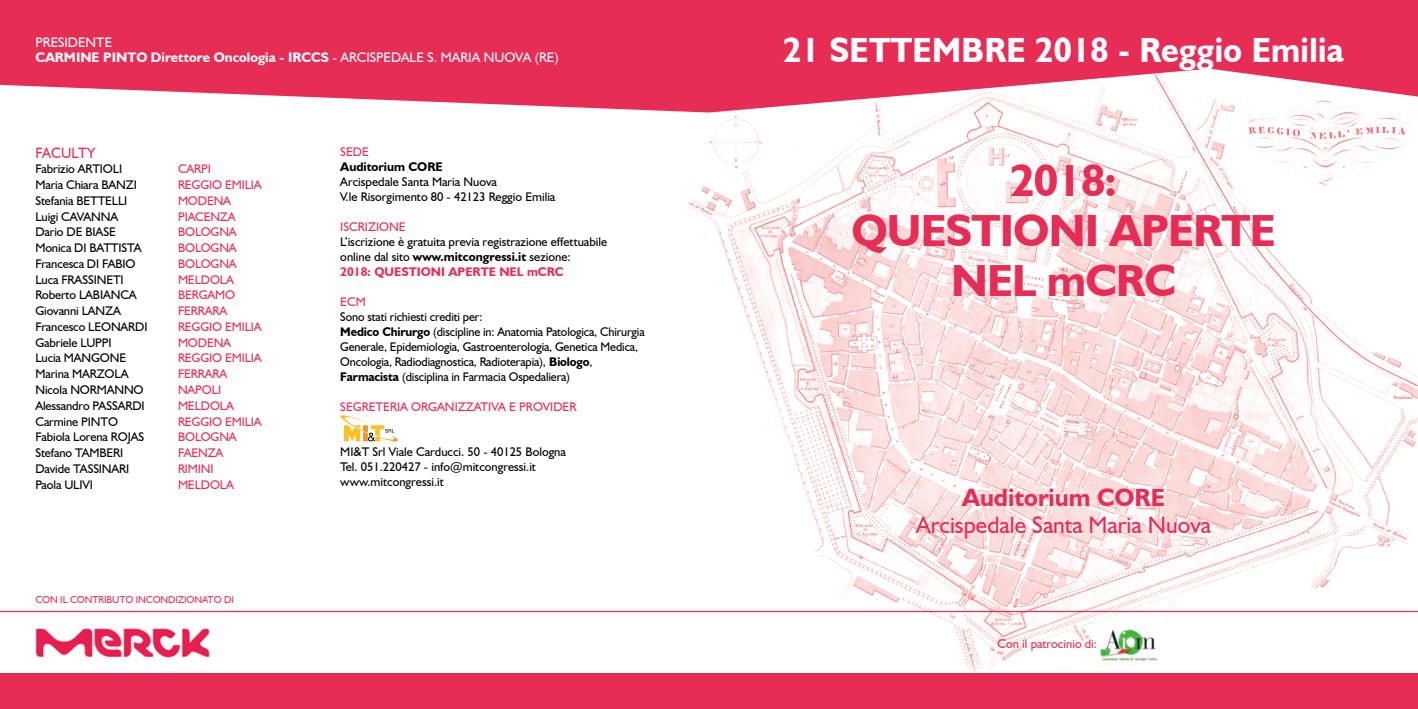
<style>
.page{position:relative;width:1418px;height:709px;background:#fff}
.page>*{position:absolute;margin:0;border:0;box-sizing:border-box;transform-origin:0 0}
.t1{font:700 45px/50px "Humanist 521 BT";letter-spacing:-.02em;color:#e72d56;text-align:center}
.t2{font:700 35px "Humanist 521 BT";letter-spacing:.01em;color:#fff;scale:.95 1}
.t3{font:700 25px "Humanist 521 BT";color:#e72d56}
.t4{font:23.75px "Humanist 521 BT";color:#e72d56}
.t5{font:15px "Humanist 521 BT";color:#e72d56;scale:.95 1}
.t6{font:13.75px/15px "Humanist 521 BT";color:#fff}
.t7{font:12.5px/15px "Humanist 521 BT";letter-spacing:-.01em;color:#000}
.t8{font:12.5px "Humanist 521 BT";letter-spacing:-.01em;color:#e72d56}
.t9{font:700 12.5px "Humanist 521 BT";color:#000}
.t10{font:10px "Humanist 521 BT";letter-spacing:-.01em;color:#e72d56}
.s1{font-weight:700}
.s2{font-weight:700;color:#e72d56}
</style>
<div class="page">
<img style="left:679px;top:113px;width:738px;height:558px">
<svg style="left:0;top:0;width:1417px;height:113px;fill:#e72d56"></svg>
<svg style="left:340px;top:415px;width:58px;height:27px"></svg>
<div style="left:0;top:673px;width:1417px;height:36px;background:#e72d56"></div>
<hr style="left:0;top:611px;width:1417px;height:1px;background:#e72d56">
<img style="left:1098px;top:622px;width:61px;height:42px">
<img style="left:35px;top:628px;width:175px;height:29px">
<p class="t6" style="left:35px;top:35px;width:525px">PRESIDENTE<br><span class="s1">CARMINE PINTO Direttore Oncologia - IRCCS</span> - ARCISPEDALE S. MARIA NUOVA (RE)</p>
<p class="t5" style="left:35px;top:143px;width:64px">FACULTY</p>
<p class="t7" style="left:35px;top:161px;width:88px">Fabrizio ARTIOLI</p>
<p class="t8" style="left:178px;top:161px;width:34px">CARPI</p>
<p class="t7" style="left:35px;top:177px;width:103px">Maria Chiara BANZI</p>
<p class="t8" style="left:178px;top:177px;width:85px">REGGIO EMILIA</p>
<p class="t7" style="left:35px;top:193px;width:93px">Stefania BETTELLI</p>
<p class="t8" style="left:178px;top:193px;width:55px">MODENA</p>
<p class="t7" style="left:35px;top:209px;width:84px">Luigi CAVANNA</p>
<p class="t8" style="left:178px;top:209px;width:59px">PIACENZA</p>
<p class="t7" style="left:35px;top:224px;width:82px">Dario DE BIASE</p>
<p class="t8" style="left:178px;top:224px;width:60px">BOLOGNA</p>
<p class="t7" style="left:35px;top:240px;width:108px">Monica DI BATTISTA</p>
<p class="t8" style="left:178px;top:240px;width:60px">BOLOGNA</p>
<p class="t7" style="left:35px;top:256px;width:102px">Francesca DI FABIO</p>
<p class="t8" style="left:178px;top:256px;width:60px">BOLOGNA</p>
<p class="t7" style="left:35px;top:272px;width:90px">Luca FRASSINETI</p>
<p class="t8" style="left:178px;top:272px;width:57px">MELDOLA</p>
<p class="t7" style="left:35px;top:287px;width:103px">Roberto LABIANCA</p>
<p class="t8" style="left:178px;top:287px;width:59px">BERGAMO</p>
<p class="t7" style="left:35px;top:303px;width:87px">Giovanni LANZA</p>
<p class="t8" style="left:178px;top:303px;width:51px">FERRARA</p>
<p class="t7" style="left:35px;top:319px;width:114px">Francesco LEONARDI</p>
<p class="t8" style="left:178px;top:319px;width:85px">REGGIO EMILIA</p>
<p class="t7" style="left:35px;top:335px;width:78px">Gabriele LUPPI</p>
<p class="t8" style="left:178px;top:335px;width:55px">MODENA</p>
<p class="t7" style="left:35px;top:350px;width:92px">Lucia MANGONE</p>
<p class="t8" style="left:178px;top:350px;width:85px">REGGIO EMILIA</p>
<p class="t7" style="left:35px;top:366px;width:95px">Marina MARZOLA</p>
<p class="t8" style="left:178px;top:366px;width:51px">FERRARA</p>
<p class="t7" style="left:35px;top:382px;width:110px">Nicola NORMANNO</p>
<p class="t8" style="left:178px;top:382px;width:45px">NAPOLI</p>
<p class="t7" style="left:35px;top:398px;width:111px">Alessandro PASSARDI</p>
<p class="t8" style="left:178px;top:398px;width:57px">MELDOLA</p>
<p class="t7" style="left:35px;top:413px;width:84px">Carmine PINTO</p>
<p class="t8" style="left:178px;top:413px;width:85px">REGGIO EMILIA</p>
<p class="t7" style="left:35px;top:429px;width:110px">Fabiola Lorena ROJAS</p>
<p class="t8" style="left:178px;top:429px;width:60px">BOLOGNA</p>
<p class="t7" style="left:35px;top:445px;width:89px">Stefano TAMBERI</p>
<p class="t8" style="left:178px;top:445px;width:47px">FAENZA</p>
<p class="t7" style="left:35px;top:461px;width:95px">Davide TASSINARI</p>
<p class="t8" style="left:178px;top:461px;width:37px">RIMINI</p>
<p class="t7" style="left:35px;top:476px;width:59px">Paola ULIVI</p>
<p class="t8" style="left:178px;top:476px;width:57px">MELDOLA</p>
<p class="t10" style="left:35px;top:593px;width:200px">CON IL CONTRIBUTO INCONDIZIONATO DI</p>
<p class="t8" style="left:340px;top:144px;width:30px">SEDE</p>
<p class="t9" style="left:340px;top:159px;width:104px">Auditorium CORE</p>
<p class="t7" style="left:340px;top:174px;width:216px">Arcispedale Santa Maria Nuova<br>V.le Risorgimento 80 - 42123 Reggio Emilia</p>
<p class="t8" style="left:340px;top:219px;width:67px">ISCRIZIONE</p>
<p class="t7" style="left:340px;top:234px;width:268px">L’iscrizione è gratuita previa registrazione effettuabile online dal sito <span class="s1">www.mitcongressi.it</span> sezione:<br><span class="s2">2018: QUESTIONI APERTE NEL mCRC</span></p>
<p class="t8" style="left:340px;top:294px;width:27px">ECM</p>
<p class="t7" style="left:340px;top:309px;width:306px">Sono stati richiesti crediti per:<br><span class="s1">Medico Chirurgo</span> (discipline in: Anatomia Patologica, Chirurgia Generale, Epidemiologia, Gastroenterologia, Genetica Medica, Oncologia, Radiodiagnostica, Radioterapia), <span class="s1">Biologo</span>, <span class="s1">Farmacista</span> (disciplina in Farmacia Ospedaliera)</p>
<p class="t8" style="left:340px;top:399px;width:238px">SEGRETERIA ORGANIZZATIVA E PROVIDER</p>
<p class="t7" style="left:340px;top:444px;width:227px">MI&amp;T Srl Viale Carducci. 50 - 40125 Bologna<br>Tel. 051.220427 - info@mitcongressi.it www.mitcongressi.it</p>
<h2 class="t2" style="left:783px;top:28px;width:592px">21 SETTEMBRE 2018 - Reggio Emilia</h2>
<h1 class="t1" style="left:851px;top:154px;width:426px">2018:<br>QUESTIONI APERTE<br>NEL mCRC</h1>
<h3 class="t3" style="left:962px;top:482px;width:204px">Auditorium CORE</h3>
<h3 class="t4" style="left:916px;top:510px;width:296px">Arcispedale Santa Maria Nuova</h3>
<p class="t8" style="left:997px;top:636px;width:101px">Con il patrocinio di:</p>
</div>
